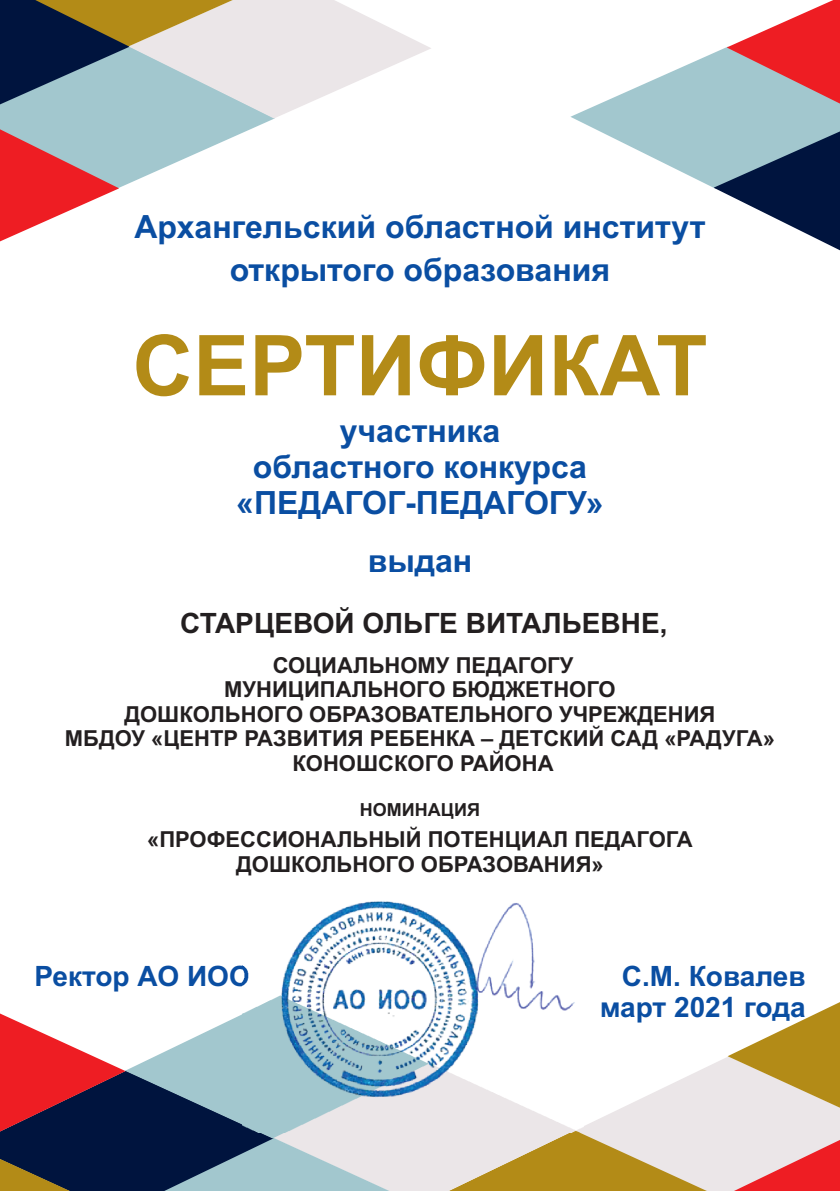
<style>
.page{position:relative;width:840px;height:1191px;background:#fff}
.page>*{position:absolute;margin:0;border:0;box-sizing:border-box;transform-origin:0 0}
.t1{font:700 84px "Arial";color:#b38b17}
.t2{font:700 32px/35.8px "Arial";color:#0a4ea2;text-align:center}
.t3{font:700 28px/31.2px "Arial";color:#0a4ea2;text-align:right}
.t4{font:700 28px "Arial";color:#231f20}
.t5{font:700 22px/24.6px "Arial";color:#231f20;text-align:center}
.t6{font:700 18px "Arial";color:#231f20}
</style>
<div class="page">
<svg style="left:0;top:0;width:431px;height:241px"></svg>
<svg style="left:570px;top:0;width:269px;height:250px"></svg>
<svg style="left:0;top:1002px;width:839px;height:189px"></svg>
<img style="left:242px;top:901px;width:341px;height:231px">
<h2 class="t2" style="left:134px;top:209px;width:572px;line-height:42.4px">Архангельский областной институт открытого образования</h2>
<h1 class="t1" style="left:132px;top:334px;width:576px">СЕРТИФИКАТ</h1>
<h2 class="t2" style="left:236px;top:416px;width:368px">участника<br>областного конкурса «ПЕДАГОГ-ПЕДАГОГУ»</h2>
<h2 class="t2" style="left:367px;top:545px;width:106px">выдан</h2>
<p class="t4" style="left:180px;top:613px;width:488px">СТАРЦЕВОЙ ОЛЬГЕ ВИТАЛЬЕВНЕ,</p>
<p class="t5" style="left:65px;top:654px;width:711px">СОЦИАЛЬНОМУ ПЕДАГОГУ<br>МУНИЦИПАЛЬНОГО БЮДЖЕТНОГО<br>ДОШКОЛЬНОГО ОБРАЗОВАТЕЛЬНОГО УЧРЕЖДЕНИЯ<br>МБДОУ «ЦЕНТР РАЗВИТИЯ РЕБЕНКА – ДЕТСКИЙ САД «РАДУГА» КОНОШСКОГО РАЙОНА</p>
<p class="t6" style="left:360px;top:803px;width:121px">НОМИНАЦИЯ</p>
<p class="t5" style="left:147px;top:829px;width:547px">«ПРОФЕССИОНАЛЬНЫЙ ПОТЕНЦИАЛ ПЕДАГОГА<br>ДОШКОЛЬНОГО ОБРАЗОВАНИЯ»</p>
<p class="t3" style="left:35px;top:962px;width:218px">Ректор АО ИОО</p>
<p class="t3" style="left:599px;top:962px;width:207px">С.М. Ковалев март 2021 года</p>
</div>
